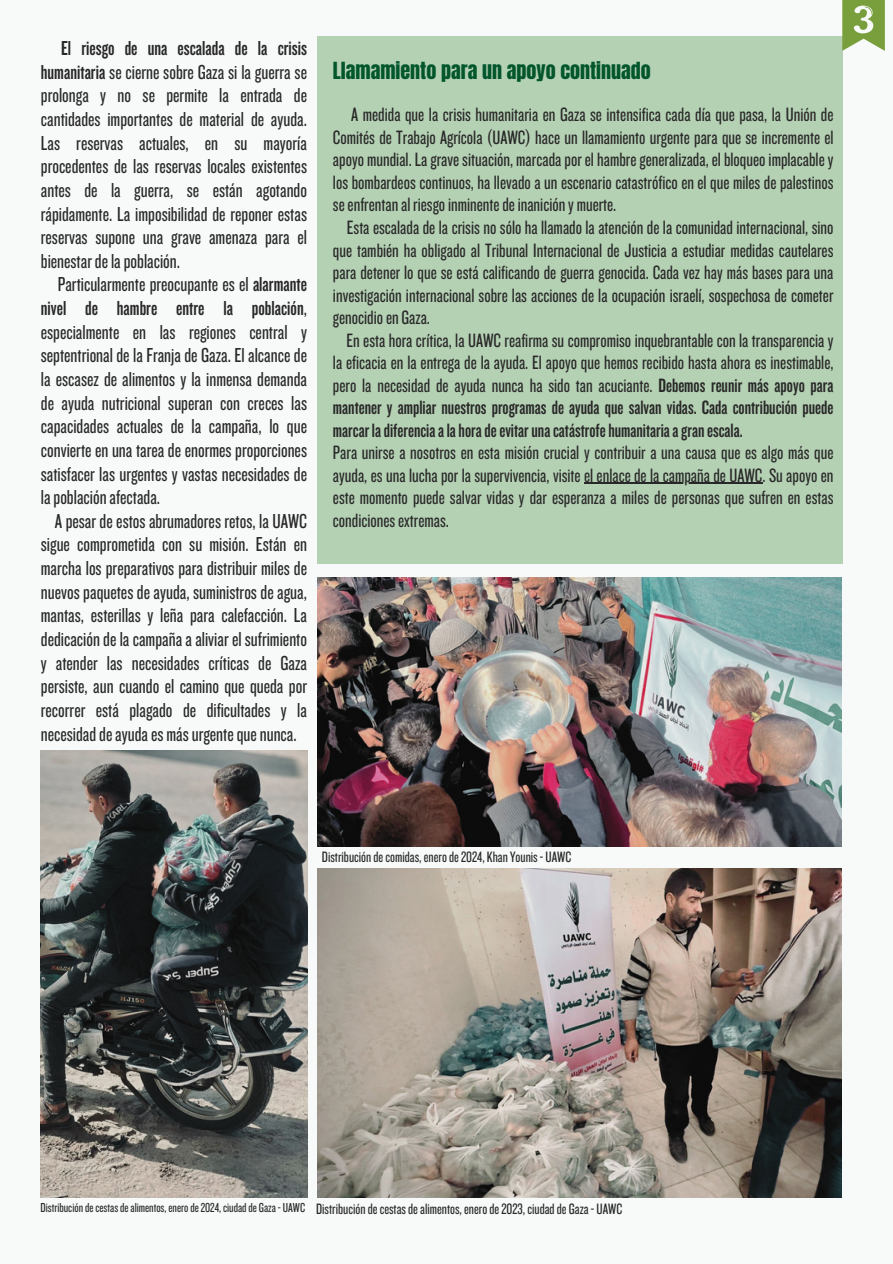
<style>
.page{position:relative;width:893px;height:1264px;background:#fff}
.page>*{position:absolute;margin:0;border:0;box-sizing:border-box;transform-origin:0 0}
.t1{font:21px "Knockout 28";color:#292828}
.t2{font:21px "Knockout 48";color:#292828}
.t3{font:20.1px/22.5px "Knockout 28";color:#292828}
.t4{font:20.1px "Knockout 48";color:#292828}
.t5{font:20.1px "Anton";color:#02562c}
.t6{font:15.6px "Knockout 28";color:#292828}
.t7{font:13.5px "Knockout 28";color:#292828}
.s1{font-family:"Knockout 48"}
.s2{font-family:"Knockout 28"}
</style>
<div class="page">
<div style="left:0;top:0;width:892px;height:1263px;background:#f7faf9"></div>
<div style="left:317px;top:37px;width:525px;height:526px;background:#b4d1b4"></div>
<img style="left:317px;top:577px;width:524px;height:269px">
<img style="left:41px;top:750px;width:266px;height:447px">
<img style="left:317px;top:868px;width:524px;height:329px">
<hr style="left:584px;top:483px;width:178px;height:1px;background:#292828">
<svg style="left:842px;top:0;width:42px;height:51px"></svg>
<p class="t2" style="left:61px;top:35px;width:247px">El riesgo de una escalada de la crisis</p>
<p class="t1" style="left:41px;top:58px;width:268px"><span class="s1">humanitaria</span> se cierne sobre Gaza si la guerra se</p>
<p class="t1" style="left:41px;top:82px;width:268px">prolonga y no se permite la entrada de</p>
<p class="t1" style="left:41px;top:106px;width:268px">cantidades importantes de material de ayuda.</p>
<p class="t1" style="left:41px;top:129px;width:268px">Las reservas actuales, en su mayoría</p>
<p class="t1" style="left:41px;top:153px;width:268px">procedentes de las reservas locales existentes</p>
<p class="t1" style="left:41px;top:177px;width:268px">antes de la guerra, se están agotando</p>
<p class="t1" style="left:41px;top:200px;width:268px">rápidamente. La imposibilidad de reponer estas</p>
<p class="t1" style="left:41px;top:224px;width:268px">reservas supone una grave amenaza para el</p>
<p class="t1" style="left:41px;top:247px;width:141px">bienestardelapoblación.</p>
<p class="t1" style="left:58px;top:271px;width:251px">Particularmente preocupante es el <span class="s1">alarmante</span></p>
<p class="t2" style="left:41px;top:295px;width:268px">nivel de hambre entre la población<span class="s2">,</span></p>
<p class="t1" style="left:41px;top:318px;width:268px">especialmente en las regiones central y</p>
<p class="t1" style="left:41px;top:342px;width:268px">septentrional de la Franja de Gaza. El alcance de</p>
<p class="t1" style="left:41px;top:366px;width:268px">la escasez de alimentos y la inmensa demanda</p>
<p class="t1" style="left:41px;top:389px;width:268px">de ayuda nutricional superan con creces las</p>
<p class="t1" style="left:41px;top:413px;width:268px">capacidades actuales de la campaña, lo que</p>
<p class="t1" style="left:41px;top:436px;width:268px">convierte en una tarea de enormes proporciones</p>
<p class="t1" style="left:41px;top:460px;width:268px">satisfacer las urgentes y vastas necesidades de</p>
<p class="t1" style="left:41px;top:484px;width:121px">lapoblaciónafectada.</p>
<p class="t1" style="left:55px;top:507px;width:254px">A pesar de estos abrumadores retos, la UAWC</p>
<p class="t1" style="left:41px;top:531px;width:268px">sigue comprometida con su misión. Están en</p>
<p class="t1" style="left:41px;top:555px;width:268px">marcha los preparativos para distribuir miles de</p>
<p class="t1" style="left:41px;top:578px;width:268px">nuevos paquetes de ayuda, suministros de agua,</p>
<p class="t1" style="left:41px;top:602px;width:268px">mantas, esterillas y leña para calefacción. La</p>
<p class="t1" style="left:41px;top:625px;width:268px">dedicación de la campaña a aliviar el sufrimiento</p>
<p class="t1" style="left:41px;top:649px;width:268px">y atender las necesidades críticas de Gaza</p>
<p class="t1" style="left:41px;top:673px;width:268px">persiste, aun cuando el camino que queda por</p>
<p class="t1" style="left:41px;top:696px;width:268px">recorrer está plagado de dificultades y la</p>
<p class="t1" style="left:41px;top:720px;width:257px">necesidaddeayudaes másurgentequenunca.</p>
<h1 class="t5" style="left:333px;top:56px;width:319px">Llamamiento para un apoyo continuado</h1>
<h1 class="t3" style="left:351px;top:103px;width:484px">A medida que la crisis humanitaria en Gaza se intensifica cada día que pasa, la Unión de</h1>
<h1 class="t3" style="left:333px;top:125px;width:502px">Comités de Trabajo Agrícola (UAWC) hace un llamamiento urgente para que se incremente el</h1>
<h1 class="t3" style="left:333px;top:148px;width:502px">apoyo mundial.Lagrave situación, marcadapor elhambregeneralizada, elbloqueoimplacable y</h1>
<h1 class="t3" style="left:333px;top:170px;width:502px">los bombardeos continuos, ha llevado a un escenario catastrófico en el que miles de palestinos</h1>
<h1 class="t3" style="left:333px;top:193px;width:285px">seenfrentanal riesgoinminentedeinanicióny muerte.</h1>
<h1 class="t3" style="left:347px;top:215px;width:488px">Esta escalada de la crisis no sólo ha llamado la atención de la comunidad internacional, sino</h1>
<h1 class="t3" style="left:333px;top:238px;width:502px">que también ha obligado al Tribunal Internacional de Justicia a estudiar medidas cautelares</h1>
<h1 class="t3" style="left:333px;top:260px;width:502px">para detener lo que se está calificando de guerra genocida. Cada vez hay más bases para una</h1>
<h1 class="t3" style="left:333px;top:283px;width:502px">investigación internacional sobre las acciones de la ocupación israelí, sospechosa de cometer</h1>
<h1 class="t3" style="left:333px;top:305px;width:99px">genocidioenGaza.</h1>
<h1 class="t3" style="left:346px;top:328px;width:488px">En esta hora crítica, la UAWC reafirma su compromiso inquebrantable con la transparencia y</h1>
<h1 class="t3" style="left:333px;top:350px;width:502px">la eficacia en la entrega de la ayuda. El apoyo que hemos recibido hasta ahora es inestimable,</h1>
<h1 class="t3" style="left:333px;top:373px;width:502px">pero la necesidad de ayuda nunca ha sido tan acuciante. <span class="s1">Debemos reunir más apoyo para</span></h1>
<h1 class="t4" style="left:333px;top:395px;width:502px">mantener y ampliar nuestros programas de ayuda que salvan vidas. Cada contribución puede</h1>
<h1 class="t4" style="left:333px;top:417px;width:411px">marcar ladiferenciaalahoradeevitarunacatástrofehumanitariaagranescala.</h1>
<h1 class="t3" style="left:333px;top:440px;width:502px">Para unirse a nosotros en esta misión crucial y contribuir a una causa que es algo más que</h1>
<h1 class="t3" style="left:333px;top:463px;width:502px">ayuda, es una lucha por la supervivencia, visite el enlace de la campaña de UAWC. Su apoyo en</h1>
<h1 class="t3" style="left:333px;top:485px;width:502px">este momento puede salvar vidas y dar esperanza a miles de personas que sufren en estas condicionesextremas.</h1>
<p class="t6" style="left:322px;top:846px;width:251px">Distribucióndecomidas,enerode2024,KhanYounis-UAWC</p>
<h2 class="t7" style="left:40px;top:1199px;width:266px">Distribucióndecestasdealimentos,enerode2024,ciudaddeGaza-UAWC</h2>
<p class="t6" style="left:316px;top:1198px;width:307px">Distribucióndecestasdealimentos,enerode2023,ciudaddeGaza-UAWC</p>
</div>
